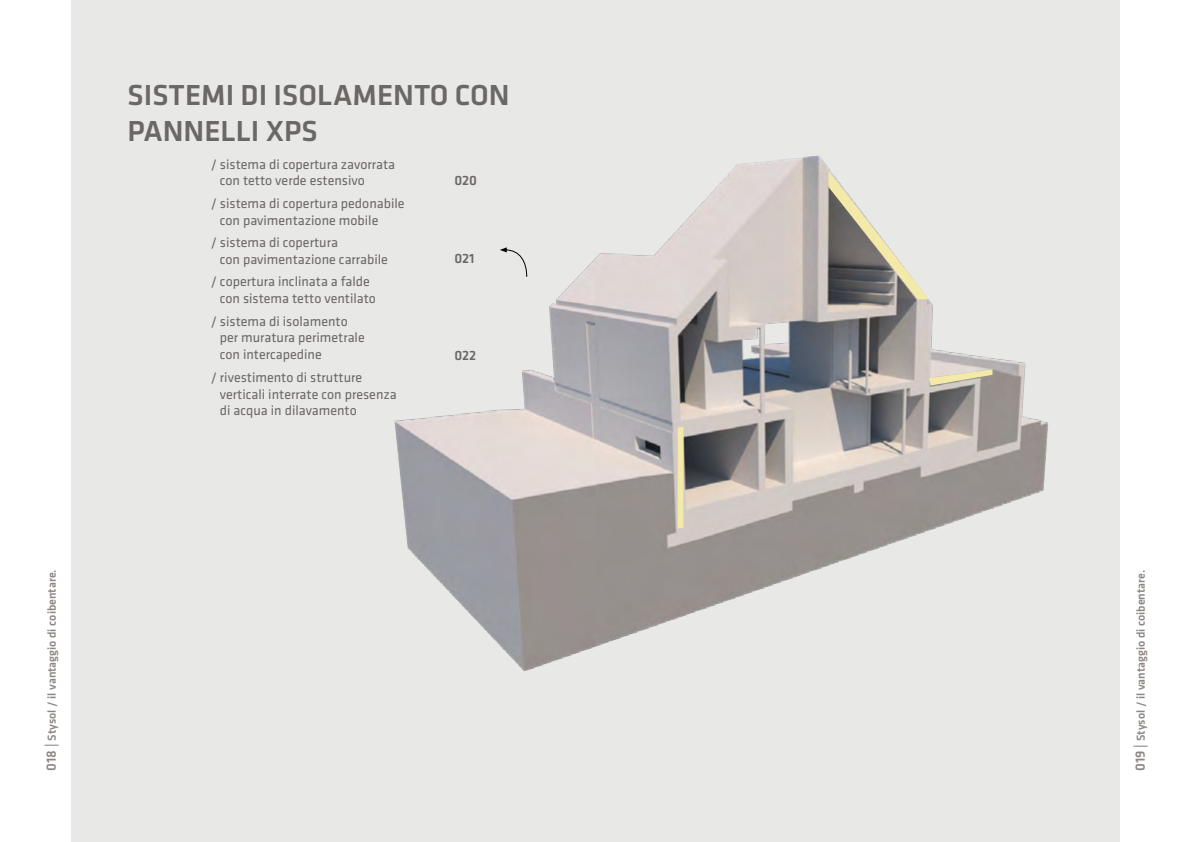
<style>
.page{position:relative;width:1191px;height:842px;background:#fff}
.page>*{position:absolute;margin:0;border:0;box-sizing:border-box;transform-origin:0 0}
.t1{font:500 30px/36px "Klavika";color:#6a6864}
.t2{font:14px/16.8px "Klavika";color:#6a6864}
.t3{font:500 14px "Klavika";letter-spacing:-.005em;color:#6a6864}
.t4{font:500 12px "Klavika";color:#8d8784}
.s1{font-size:14px}
</style>
<div class="page">
<div style="left:71px;top:0;width:1048px;height:842px;background:#e8e8e7"></div>
<img style="left:394px;top:142px;width:726px;height:536px">
<svg style="left:677px;top:427px;width:6px;height:101px"></svg>
<svg style="left:929px;top:369px;width:63px;height:17px"></svg>
<svg style="left:828px;top:171px;width:101px;height:128px"></svg>
<h1 class="t1" style="left:128px;top:77px;width:383px">SISTEMI DI ISOLAMENTO CON<br>PANNELLI XPS</h1>
<p class="t2" style="left:220px;top:156px;width:177px;text-indent:-9px">/ sistema di copertura zavorrata con tetto verde estensivo</p>
<p class="t2" style="left:220px;top:195px;width:186px;text-indent:-9px">/ sistema di copertura pedonabile con pavimentazione mobile</p>
<p class="t2" style="left:220px;top:234px;width:170px;text-indent:-9px">/ sistema di copertura<br>con pavimentazione carrabile</p>
<p class="t2" style="left:220px;top:274px;width:158px;text-indent:-9px">/ copertura inclinata a falde con sistema tetto ventilato</p>
<p class="t2" style="left:220px;top:313px;width:146px;text-indent:-9px">/ sistema di isolamento per muratura perimetrale con intercapedine</p>
<p class="t2" style="left:220px;top:369px;width:178px;text-indent:-9px">/ rivestimento di strutture verticali interrate con presenza di acqua in dilavamento</p>
<p class="t3" style="left:454px;top:173px;width:24px">020</p>
<p class="t3" style="left:454px;top:251px;width:22px">021</p>
<p class="t3" style="left:454px;top:347px;width:23px">022</p>
<p class="t4" style="left:45px;top:771px;width:203px;rotate:-90deg"><span class="s1">018 |</span> Stysol / il vantaggio di coibentare.</p>
<p class="t4" style="left:1134px;top:771px;width:203px;rotate:-90deg"><span class="s1">019 |</span> Stysol / il vantaggio di coibentare.</p>
</div>
